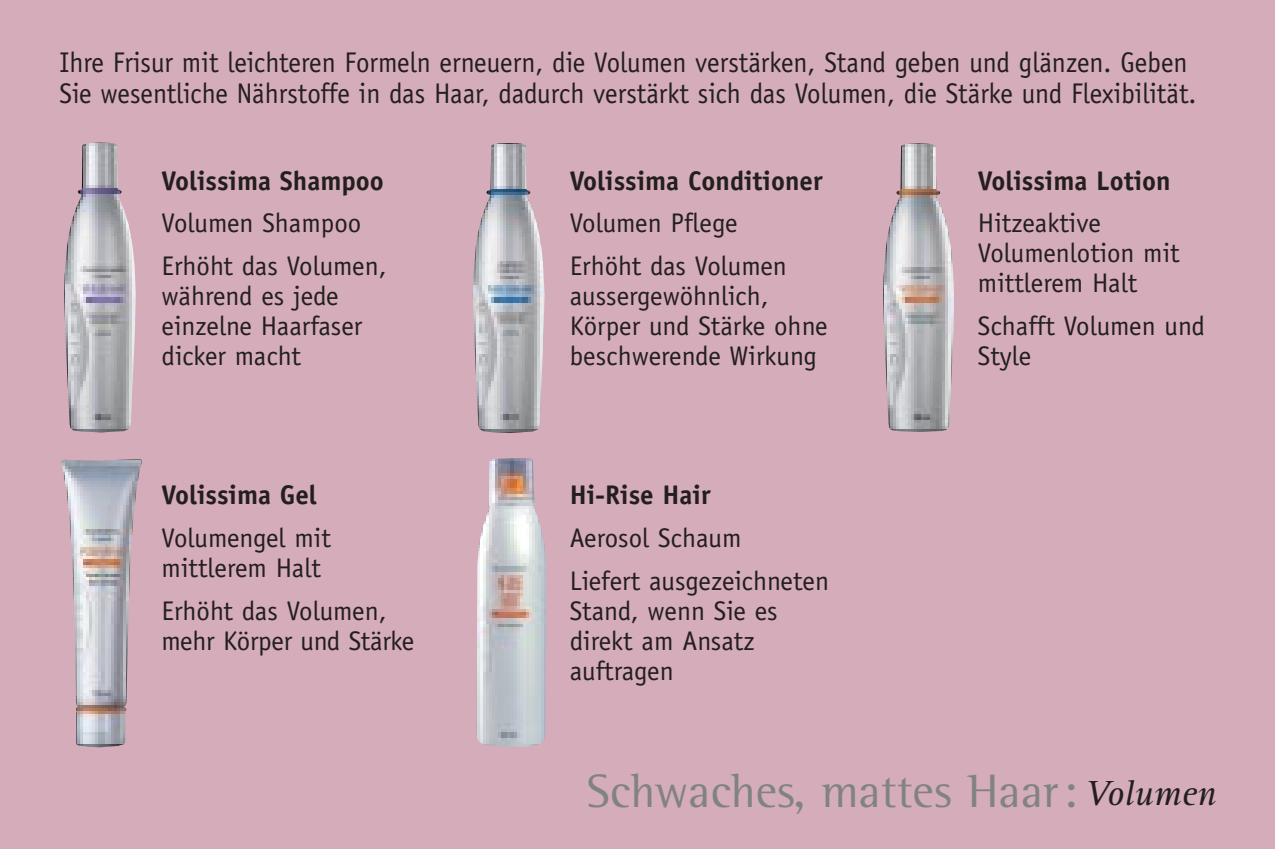
<style>
.page{position:relative;width:1275px;height:849px;background:#d5acb9}
.page>*{position:absolute;margin:0;border:0;box-sizing:border-box;transform-origin:0 0}
.t1{font:48px "Rotis Semi Serif";color:#808284}
.t2{font:28.5px/31.5px "Officina Sans";color:#231f1f;scale:.95 1}
.t3{font:27px/30px "Officina Sans";color:#231f1f}
.t4{font:700 27px "Officina Sans";color:#231f1f}
.s1{font-family:"Rotis Serif";font-style:italic;font-size:36px;color:#231f1f}
</style>
<div class="page">
<img style="left:64px;top:143px;width:72px;height:289px">
<img style="left:473px;top:143px;width:72px;height:290px">
<img style="left:62px;top:459px;width:80px;height:288px">
<img style="left:477px;top:458px;width:69px;height:289px">
<img style="left:883px;top:143px;width:71px;height:289px">
<p class="t2" style="left:60px;top:49px;width:1198px">Ihre Frisur mit leichteren Formeln erneuern, die Volumen verstärken, Stand geben und glänzen. Geben<br>Sie wesentliche Nährstoffe in das Haar, dadurch verstärkt sich das Volumen, die Stärke und Flexibilität.</p>
<p class="t4" style="left:162px;top:170px;width:224px">Volissima Shampoo</p>
<p class="t3" style="left:162px;top:204px;width:227px;line-height:42.9px">Volumen Shampoo<br>Erhöht das Volumen,</p>
<p class="t3" style="left:162px;top:283px;width:202px">während es jede einzelne Haarfaser dicker macht</p>
<p class="t4" style="left:162px;top:485px;width:157px">Volissima Gel</p>
<p class="t3" style="left:162px;top:525px;width:171px">Volumengel mit mittlerem Halt</p>
<p class="t3" style="left:162px;top:598px;width:254px">Erhöht das Volumen, mehr Körper und Stärke</p>
<p class="t4" style="left:570px;top:170px;width:254px">Volissima Conditioner</p>
<p class="t3" style="left:570px;top:204px;width:219px;line-height:42.9px">Volumen Pflege<br>Erhöht das Volumen</p>
<p class="t3" style="left:570px;top:283px;width:259px">aussergewöhnlich,<br>Körper und Stärke ohne beschwerende Wirkung</p>
<p class="t4" style="left:570px;top:485px;width:142px">Hi-Rise Hair</p>
<p class="t3" style="left:570px;top:519px;width:261px;line-height:42.9px">Aerosol Schaum<br>Liefert ausgezeichneten</p>
<p class="t3" style="left:570px;top:598px;width:209px">Stand, wenn Sie es direkt am Ansatz auftragen</p>
<p class="t4" style="left:978px;top:170px;width:194px">Volissima Lotion</p>
<p class="t3" style="left:978px;top:210px;width:203px">Hitzeaktive<br>Volumenlotion mit mittlerem Halt</p>
<p class="t3" style="left:978px;top:313px;width:229px">Schafft Volumen und<br>Style</p>
<h1 class="t1" style="left:587px;top:774px;width:631px">Schwaches, mattes Haar: <span class="s1">Volumen</span></h1>
</div>
